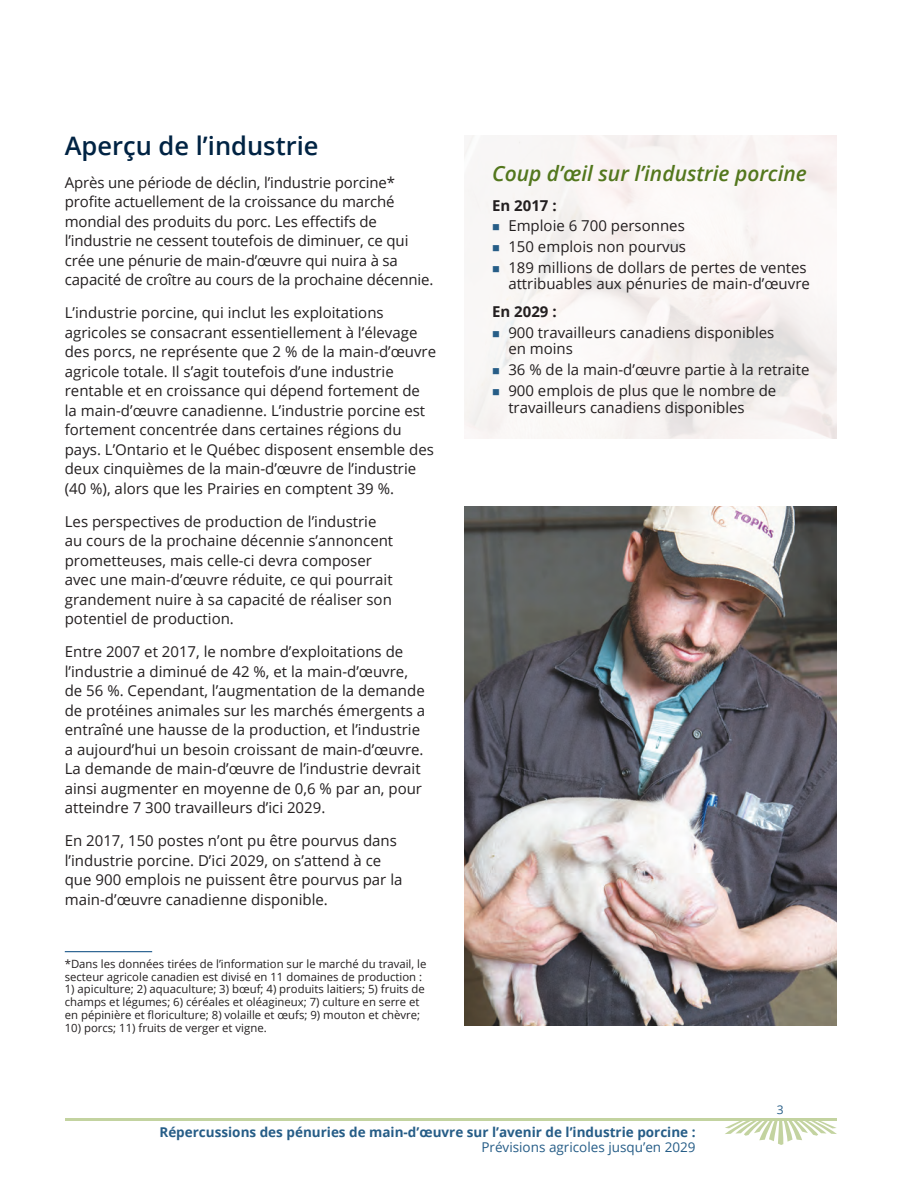
<style>
.page{position:relative;width:918px;height:1188px;background:#fff}
.page>*{position:absolute;margin:0;border:0;box-sizing:border-box;transform-origin:0 0}
.t1{font:600 25.5px "Open Sans";color:#002343}
.t2{font:italic 600 21px "Open Sans";color:#53771d}
.t3{font:15px/19.5px "Open Sans";color:#231f20}
.t4{font:700 15px "Open Sans";color:#231f20}
.t5{font:700 13.5px "Open Sans";color:#265d87}
.t6{font:13.5px "Open Sans";color:#265d87}
.t7{font:12px "Open Sans";color:#265d87}
.t8{font:11.4px/12.8px "Open Sans";color:#231f20}
</style>
<div class="page">
<svg style="left:725px;top:1121px;width:112px;height:24px"></svg>
<hr style="left:65px;top:1118px;width:772px;height:3px;background:#c3d3a0">
<img style="left:464px;top:506px;width:373px;height:520px">
<hr style="left:65px;top:951px;width:87px;height:1px;background:#00447b">
<svg style="left:493px;top:224px;width:17px;height:8px"></svg>
<svg style="left:493px;top:266px;width:17px;height:8px"></svg>
<svg style="left:493px;top:331px;width:17px;height:8px"></svg>
<svg style="left:493px;top:368px;width:17px;height:8px"></svg>
<svg style="left:493px;top:389px;width:17px;height:8px"></svg>
<h1 class="t1" style="left:65px;top:128px;width:255px">Aperçu de l’industrie</h1>
<p class="t3" style="left:65px;top:172px;width:370px">Après une période de déclin, l’industrie porcine* profite actuellement de la croissance du marché mondial des produits du porc. Les effectifs de l’industrie ne cessent toutefois de diminuer, ce qui crée une pénurie de main-d’œuvre qui nuira à sa capacité de croître au cours de la prochaine décennie.</p>
<p class="t3" style="left:65px;top:302px;width:373px">L’industrie porcine, qui inclut les exploitations agricoles se consacrant essentiellement à l’élevage des porcs, ne représente que 2 % de la main-d’œuvre agricole totale. Il s’agit toutefois d’une industrie rentable et en croissance qui dépend fortement de<br>la main-d’œuvre canadienne. L’industrie porcine est fortement concentrée dans certaines régions du pays. L’Ontario et le Québec disposent ensemble des deux cinquièmes de la main-d’œuvre de l’industrie (40 %), alors que les Prairies en comptent 39 %.</p>
<p class="t3" style="left:65px;top:511px;width:330px">Les perspectives de production de l’industrie au cours de la prochaine décennie s’annoncent prometteuses, mais celle-ci devra composer avec une main-d’œuvre réduite, ce qui pourrait grandement nuire à sa capacité de réaliser son potentiel de production.</p>
<p class="t3" style="left:65px;top:641px;width:362px">Entre 2007 et 2017, le nombre d’exploitations de l’industrie a diminué de 42 %, et la main-d’œuvre, de 56 %. Cependant, l’augmentation de la demande de protéines animales sur les marchés émergents a entraîné une hausse de la production, et l’industrie a aujourd’hui un besoin croissant de main-d’œuvre.<br>La demande de main-d’œuvre de l’industrie devrait ainsi augmenter en moyenne de 0,6 % par an, pour atteindre 7 300 travailleurs d’ici 2029.</p>
<p class="t3" style="left:65px;top:830px;width:339px">En 2017, 150 postes n’ont pu être pourvus dans l’industrie porcine. D’ici 2029, on s’attend à ce que 900 emplois ne puissent être pourvus par la main‑d’œuvre canadienne disponible.</p>
<p class="t8" style="left:65px;top:957px;width:363px">*Dans les données tirées de l’information sur le marché du travail, le secteur agricole canadien est divisé en 11 domaines de production :</p>
<p class="t8" style="left:65px;top:983px;width:362px">1) apiculture; 2) aquaculture; 3) bœuf; 4) produits laitiers; 5) fruits de champs et légumes; 6) céréales et oléagineux; 7) culture en serre et en pépinière et floriculture; 8) volaille et œufs; 9) mouton et chèvre;</p>
<p class="t8" style="left:65px;top:1021px;width:203px">10) porcs; 11) fruits de verger et vigne.</p>
<h2 class="t2" style="left:492px;top:159px;width:316px">Coup d’œil sur l’industrie porcine</h2>
<p class="t4" style="left:492px;top:194px;width:66px">En 2017 :</p>
<p class="t3" style="left:508px;top:215px;width:300px;line-height:20.9px">Emploie 6 700 personnes<br>150 emplois non pourvus<br>189 millions de dollars de pertes de ventes</p>
<p class="t3" style="left:508px;top:274px;width:303px">attribuables aux pénuries de main-d’œuvre</p>
<p class="t4" style="left:492px;top:301px;width:66px">En 2029 :</p>
<p class="t3" style="left:508px;top:324px;width:268px;line-height:16.5px">900 travailleurs canadiens disponibles en moins</p>
<p class="t3" style="left:508px;top:359px;width:303px;line-height:20.9px">36 % de la main-d’œuvre partie à la retraite<br>900 emplois de plus que le nombre de</p>
<p class="t3" style="left:508px;top:397px;width:238px">travailleurs canadiens disponibles</p>
<p class="t7" style="left:777px;top:1102px;width:8px">3</p>
<p class="t5" style="left:159px;top:1123px;width:538px">Répercussions des pénuries de main-d’œuvre sur l’avenir de l’industrie porcine :</p>
<p class="t6" style="left:481px;top:1138px;width:216px">Prévisions agricoles jusqu’en 2029</p>
</div>
